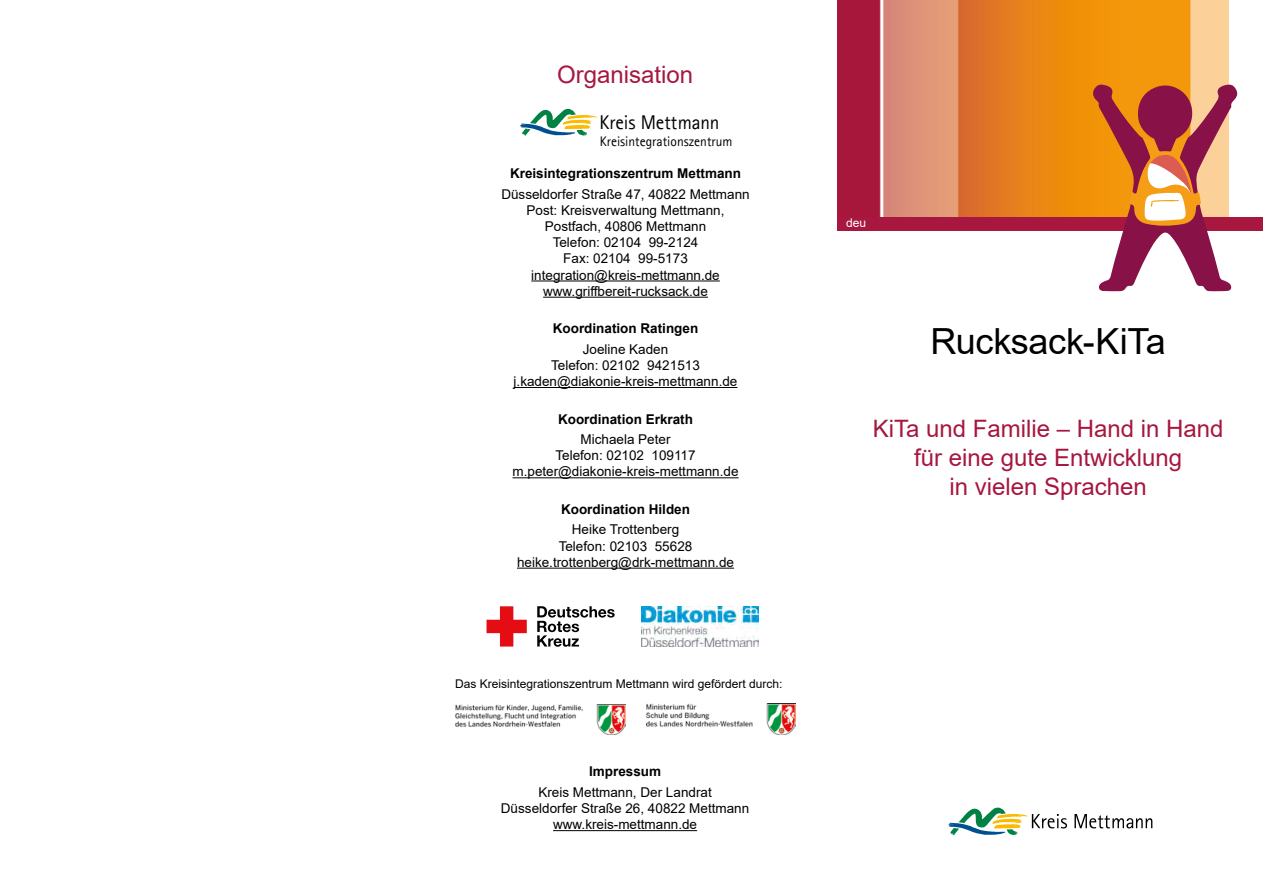
<style>
.page{position:relative;width:1263px;height:893px;background:#fff}
.page>*{position:absolute;margin:0;border:0;box-sizing:border-box;transform-origin:0 0}
.Titel{font:36px "Arial";letter-spacing:-.01em;color:#000}
.Untertitel{font:24px/28.8px "Arial";color:#a7173f;text-align:center}
.Überschrift_1{font:24px "Arial";color:#a7173f}
.t1{font:19.95px "Agfa Rotis Sans Serif";color:#000;scale:.96 1}
.t2{font:13.95px "Agfa Rotis Sans Serif";color:#000}
.Kontakt{font:13.5px "Arial";color:#000}
.Überschrift_3{font:700 13.5px "Arial";color:#000}
.Fließtext{font:12px "Arial";color:#000}
.t3{font:12px "Arial";color:#fff}
</style>
<div class="page">
<div style="left:838px;top:214px;width:425px;height:17px;background:#a7173f"></div>
<img style="left:838px;top:0;width:425px;height:217px">
<svg style="left:1092px;top:81px;width:146px;height:210px"></svg>
<svg style="left:948px;top:807px;width:119px;height:28px"></svg>
<svg style="left:1074px;top:814px;width:78px;height:14px"></svg>
<svg style="left:520px;top:109px;width:77px;height:27px"></svg>
<hr style="left:531px;top:280px;width:189px;height:1px;background:#000">
<hr style="left:543px;top:297px;width:165px;height:1px;background:#000">
<hr style="left:514px;top:387px;width:223px;height:1px;background:#000">
<hr style="left:512px;top:477px;width:226px;height:1px;background:#000">
<hr style="left:517px;top:568px;width:217px;height:1px;background:#000">
<img style="left:641px;top:606px;width:117px;height:41px">
<svg style="left:486px;top:606px;width:41px;height:41px"></svg>
<svg style="left:537px;top:606px;width:78px;height:41px"></svg>
<hr style="left:553px;top:830px;width:144px;height:1px;background:#000">
<img style="left:646px;top:704px;width:149px;height:30px">
<img style="left:455px;top:704px;width:170px;height:30px">
<h3 class="Überschrift_1" style="left:557px;top:58px;width:138px">Organisation</h3>
<p class="t1" style="left:599px;top:110px;width:127px">Kreis Mettmann</p>
<p class="t2" style="left:600px;top:133px;width:134px">Kreisintegrationszentrum</p>
<h5 class="Überschrift_3" style="left:510px;top:164px;width:233px">Kreisintegrationszentrum Mettmann</h5>
<p class="Kontakt" style="left:501px;top:184px;width:250px">Düsseldorfer Straße 47, 40822 Mettmann</p>
<p class="Kontakt" style="left:526px;top:201px;width:200px">Post: Kreisverwaltung Mettmann,</p>
<p class="Kontakt" style="left:545px;top:217px;width:163px">Postfach, 40806 Mettmann</p>
<p class="Kontakt" style="left:553px;top:233px;width:147px">Telefon: 02104 99-2124</p>
<p class="Kontakt" style="left:563px;top:249px;width:126px">Fax: 02104 99-5173</p>
<p class="Kontakt" style="left:531px;top:265px;width:190px">integration@kreis-mettmann.de</p>
<p class="Kontakt" style="left:543px;top:282px;width:166px">www.griffbereit-rucksack.de</p>
<h5 class="Überschrift_3" style="left:553px;top:319px;width:147px">Koordination Ratingen</h5>
<p class="Kontakt" style="left:583px;top:340px;width:87px">Joeline Kaden</p>
<p class="Kontakt" style="left:551px;top:356px;width:150px">Telefon: 02102 9421513</p>
<p class="Kontakt" style="left:514px;top:372px;width:225px">j.kaden@diakonie-kreis-mettmann.de</p>
<h5 class="Überschrift_3" style="left:558px;top:409px;width:137px">Koordination Erkrath</h5>
<p class="Kontakt" style="left:580px;top:430px;width:92px">Michaela Peter</p>
<p class="Kontakt" style="left:555px;top:446px;width:142px">Telefon: 02102 109117</p>
<p class="Kontakt" style="left:512px;top:462px;width:228px">m.peter@diakonie-kreis-mettmann.de</p>
<h5 class="Überschrift_3" style="left:561px;top:500px;width:131px">Koordination Hilden</h5>
<p class="Kontakt" style="left:572px;top:520px;width:109px">Heike Trottenberg</p>
<p class="Kontakt" style="left:559px;top:536px;width:135px">Telefon: 02103 55628</p>
<p class="Kontakt" style="left:517px;top:553px;width:219px">heike.trottenberg@drk-mettmann.de</p>
<p class="Fließtext" style="left:455px;top:675px;width:329px">Das Kreisintegrationszentrum Mettmann wird gefördert durch:</p>
<h5 class="Überschrift_3" style="left:589px;top:762px;width:74px">Impressum</h5>
<p class="Kontakt" style="left:538px;top:783px;width:175px">Kreis Mettmann, Der Landrat</p>
<p class="Kontakt" style="left:501px;top:799px;width:250px">Düsseldorfer Straße 26, 40822 Mettmann</p>
<p class="Kontakt" style="left:553px;top:815px;width:146px">www.kreis-mettmann.de</p>
<p class="t3" style="left:846px;top:214px;width:22px">deu</p>
<h1 class="Titel" style="left:930px;top:317px;width:237px">Rucksack-KiTa</h1>
<h2 class="Untertitel" style="left:873px;top:414px;width:352px">KiTa und Familie – Hand in Hand für eine gute Entwicklung<br>in vielen Sprachen</h2>
</div>
